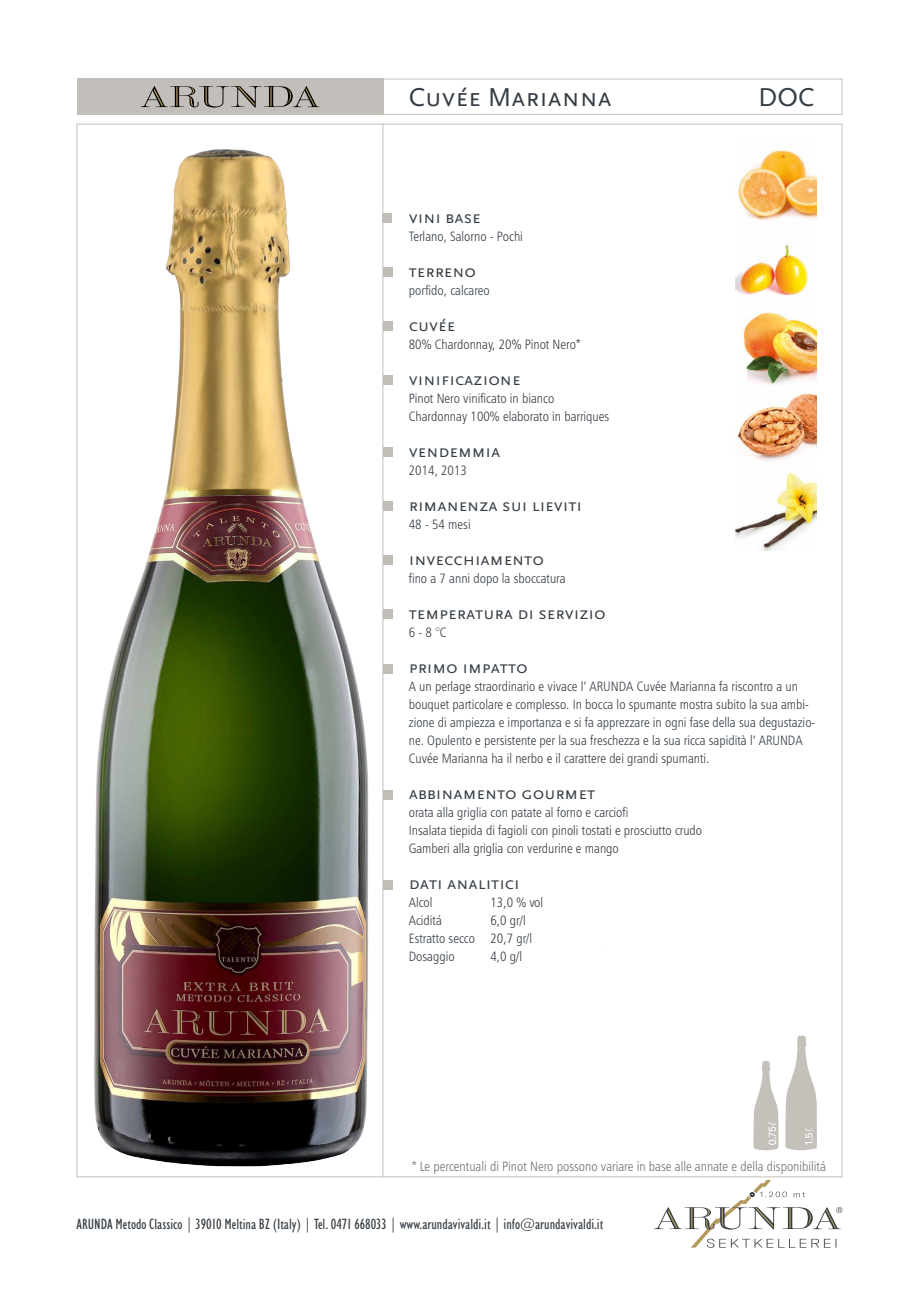
<style>
.page{position:relative;width:919px;height:1289px;background:#fff}
.page>*{position:absolute;margin:0;border:0;box-sizing:border-box;transform-origin:0 0}
.t1{font:27px "Scala Sans Caps";color:#363e45}
.t2{font:18px "Scala Sans Caps";color:#363e45}
.t3{font:condensed 15px "Humanist 521 BT";color:#363e45}
.t4{font:13.5px/18px "Humanist 777 BT Light Condensed B";color:#363e45}
.t5{font:13.5px "Humanist 777 BT Light Condensed B";color:#5d5d5d}
</style>
<div class="page">
<img style="left:76px;top:123px;width:529px;height:1055px">
<div style="left:77px;top:79px;width:306px;height:36px;background:#c2beb9"></div>
<div style="left:383px;top:79px;width:459px;height:36px;border:1px solid #c2c0b6"></div>
<hr style="left:382px;top:124px;width:1px;height:1053px;background:#c2c0b6">
<svg style="left:141px;top:86px;width:178px;height:22px"></svg>
<svg style="left:654px;top:1179px;width:188px;height:68px"></svg>
<div style="left:383px;top:214px;width:9px;height:9px;background:#c0beb7"></div>
<div style="left:383px;top:268px;width:9px;height:9px;background:#c0beb7"></div>
<div style="left:383px;top:322px;width:9px;height:9px;background:#c0beb7"></div>
<div style="left:383px;top:376px;width:9px;height:9px;background:#c0beb7"></div>
<img style="left:735px;top:147px;width:81px;height:403px">
<div style="left:383px;top:448px;width:9px;height:9px;background:#c0beb7"></div>
<div style="left:383px;top:502px;width:9px;height:9px;background:#c0beb7"></div>
<div style="left:383px;top:556px;width:9px;height:9px;background:#c0beb7"></div>
<div style="left:383px;top:610px;width:9px;height:9px;background:#c0beb7"></div>
<div style="left:383px;top:664px;width:9px;height:9px;background:#c0beb7"></div>
<div style="left:383px;top:790px;width:9px;height:9px;background:#c0beb7"></div>
<div style="left:383px;top:880px;width:9px;height:9px;background:#c0beb7"></div>
<svg style="left:753px;top:1061px;width:25px;height:89px"></svg>
<svg style="left:785px;top:1035px;width:31px;height:115px"></svg>
<h1 class="t1" style="left:409px;top:82px;width:204px">Cuvée Marianna</h1>
<h1 class="t1" style="left:758px;top:82px;width:58px">DOC</h1>
<h2 class="t2" style="left:409px;top:207px;width:73px">vini base</h2>
<p class="t4" style="left:409px;top:227px;width:116px">Terlano, Salorno - Pochi</p>
<h2 class="t2" style="left:409px;top:261px;width:69px">terreno</h2>
<p class="t4" style="left:409px;top:281px;width:83px">porfido, calcareo</p>
<h2 class="t2" style="left:409px;top:315px;width:48px">cuvée</h2>
<p class="t4" style="left:409px;top:335px;width:173px">80% Chardonnay, 20% Pinot Nero*</p>
<h2 class="t2" style="left:409px;top:369px;width:113px">vinificazione</h2>
<p class="t4" style="left:409px;top:389px;width:202px">Pinot Nero vinificato in bianco<br>Chardonnay 100% elaborato in barriques</p>
<h2 class="t2" style="left:409px;top:441px;width:93px">vendemmia</h2>
<p class="t4" style="left:409px;top:461px;width:60px">2014, 2013</p>
<h2 class="t2" style="left:409px;top:495px;width:175px">rimanenza sui lieviti</h2>
<p class="t4" style="left:409px;top:515px;width:63px">48 - 54 mesi</p>
<h2 class="t2" style="left:409px;top:549px;width:137px">invecchiamento</h2>
<p class="t4" style="left:409px;top:569px;width:158px">fino a 7 anni dopo la sboccatura</p>
<h2 class="t2" style="left:409px;top:603px;width:198px">temperatura di servizio</h2>
<p class="t4" style="left:409px;top:623px;width:39px">6 - 8 °C</p>
<h2 class="t2" style="left:409px;top:657px;width:120px">primo impatto</h2>
<p class="t4" style="left:409px;top:677px;width:408px">A un perlage straordinario e vivace l’ ARUNDA Cuvée Marianna fa riscontro a un bouquet particolare e complesso. In bocca lo spumante mostra subito la sua ambi&shy;zione di ampiezza e importanza e si fa apprezzare in ogni fase della sua degustazio&shy;ne. Opulento e persistente per la sua freschezza e la sua ricca sapidità l’ ARUNDA Cuvée Marianna ha il nerbo e il carattere dei grandi spumanti.</p>
<h2 class="t2" style="left:409px;top:783px;width:188px">abbinamento gourmet</h2>
<p class="t4" style="left:409px;top:803px;width:295px">orata alla griglia con patate al forno e carciofi<br>Insalata tiepida di fagioli con pinoli tostati e prosciutto crudo<br>Gamberi alla griglia con verdurine e mango</p>
<h2 class="t2" style="left:409px;top:873px;width:112px">dati analitici</h2>
<p class="t4" style="left:409px;top:893px;width:68px">Alcol<br>Aciditá<br>Estratto secco<br>Dosaggio</p>
<p class="t4" style="left:490px;top:893px;width:54px">13,0 % vol<br>6,0 gr/l<br>20,7 gr/l<br>4,0 g/l</p>
<p class="t5" style="left:412px;top:1157px;width:415px">* Le percentuali di Pinot Nero possono variare in base alle annate e della disponibilitá</p>
<p class="t3" style="left:77px;top:1215px;width:528px">ARUNDA Metodo Classico | 39010 Meltina BZ (Italy) | Tel. 0471 668033 | www.arundavivaldi.it | info@arundavivaldi.it</p>
</div>
